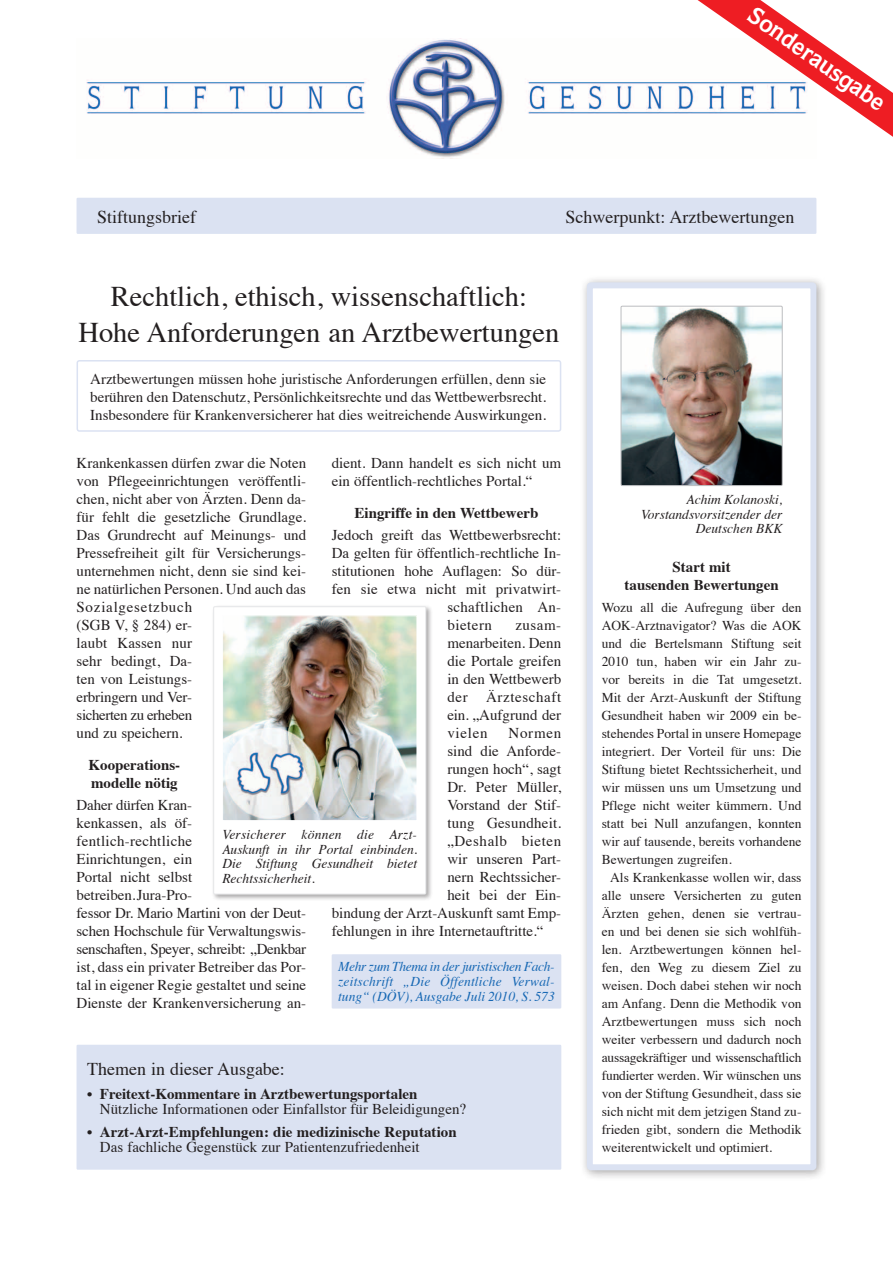
<style>
.page{position:relative;width:893px;height:1263px;background:#fff}
.page>*{position:absolute;margin:0;border:0;box-sizing:border-box;transform-origin:0 0}
.fliesstext{font:28.5px "Times";color:#231f20}
.t1{font:700 24px "Quorum";color:#fff}
.t2{font:18px "Times";color:#231f20}
._2B-Lauftext{font:15px/18px "Times";color:#231f20}
._2A-Lauftext-2-Spalt{font:15px/18px "Times";color:#231f20;text-align:justify}
._2C-Zwischentitel{font:700 15px/18px "Times";color:#231f20}
._2B-Lauftext-2{font:15px "Times";letter-spacing:.02em;color:#231f20}
._2B-Lauftext-3{font:15px "Times";letter-spacing:.04em;color:#231f20}
._2B-Lauftext-4{font:15px "Times";letter-spacing:.035em;color:#231f20}
._2D-Editorial-Laufte{font:13.5px/18px "Times";color:#231f20;text-align:justify}
._4A-Bild-Unterschrif{font:italic 13.5px/14.4px "Times";color:#231f20;text-align:justify}
._3D-Kasten-Blauer-Te{font:italic 13.5px/15px "Times";letter-spacing:.005em;color:#1768b4;text-align:justify}
.s1{font-weight:700}
.s2{font-weight:400}
</style>
<div class="page">
<img style="left:86px;top:39px;width:612px;height:120px">
<div style="left:77px;top:198px;width:739px;height:36px;background:#dbe2f2"></div>
<div style="left:579px;top:275px;width:248px;height:906px;background:#231f20;opacity:.4"></div>
<div style="left:590px;top:285px;width:223px;height:882px;background:#fff"></div>
<div style="left:587px;top:282px;width:229px;height:888px;border:6px solid #dbe2f2"></div>
<div style="left:211px;top:604px;width:222px;height:297px;background:#231f20;opacity:.4"></div>
<div style="left:214px;top:607px;width:212px;height:287px;background:#fff"></div>
<div style="left:213px;top:606px;width:213px;height:288px;border:1px solid #e6e7e9"></div>
<div style="left:77px;top:360px;width:484px;height:72px;border:2px solid #dbe2f2;border-radius:2px"></div>
<img style="left:224px;top:618px;width:191px;height:201px">
<div style="left:222px;top:616px;width:195px;height:205px;border:1px solid #fff"></div>
<div style="left:332px;top:954px;width:229px;height:54px;background:#dbe2f2"></div>
<img style="left:623px;top:308px;width:157px;height:176px">
<div style="left:621px;top:306px;width:161px;height:180px;border:1px solid #bcbdc0"></div>
<div style="left:77px;top:1045px;width:484px;height:125px;background:#dbe2f2"></div>
<svg style="left:698px;top:0;width:195px;height:137px"></svg>
<p class="t1" style="left:759px;top:1px;width:163px;rotate:35deg">Sonderausgabe</p>
<p class="t2" style="left:97px;top:200px;width:100px">Stiftungsbrief</p>
<p class="t2" style="left:566px;top:200px;width:230px">Schwerpunkt: Arztbewertungen</p>
<p class="fliesstext" style="left:111px;top:270px;width:418px">Rechtlich, ethisch, wissenschaftlich:</p>
<p class="fliesstext" style="left:78px;top:306px;width:482px">Hohe Anforderungen an Arztbewertungen</p>
<p class="_2A-Lauftext-2-Spalt" style="left:90px;top:368px;width:458px">Arztbewertungen müssen hohe juristische Anforderungen erfüllen, denn sie berühren den Datenschutz, Persönlichkeitsrechte und das Wettbewerbsrecht.<br>Insbesondere für Krankenversicherer hat dies weitreichende Auswirkungen.</p>
<p class="_2B-Lauftext" style="left:77px;top:453px;width:231px">Krankenkassen dürfen zwar die Noten von Pflegeeinrichtungen veröffentli&shy;chen, nicht aber von Ärzten. Denn da&shy;für fehlt die gesetzliche Grundlage.<br>Das Grundrecht auf Meinungs- und<br>Pressefreiheit gilt für Versicherungs&shy;unternehmen nicht, denn sie sind kei&shy;ne natürlichen Personen. Und auch das<br>Sozialgesetzbuch<br>(SGB V, § 284) er-<br>laubt Kassen nur<br>sehr bedingt, Da-<br>ten von Leistungs-<br>erbringern und Ver-<br>sicherten zu erheben<br>und zu speichern.</p>
<p class="_2C-Zwischentitel" style="left:89px;top:754px;width:93px">Kooperations&shy;modelle nötig</p>
<p class="_2B-Lauftext" style="left:77px;top:795px;width:231px">Daher dürfen Kran-<br>kenkassen, als öf&shy;fentlich-rechtliche<br>Einrichtungen, ein<br>Portal nicht selbst<br>betreiben. Jura-Pro-<br>fessor Dr. Mario Martini von der Deut&shy;schen Hochschule für Verwaltungswis&shy;senschaften, Speyer, schreibt: „Denkbar ist, dass ein privater Betreiber das Por&shy;tal in eigener Regie gestaltet und seine<br>Dienste der Krankenversicherung an-</p>
<p class="_2B-Lauftext" style="left:332px;top:453px;width:231px">dient. Dann handelt es sich nicht um ein öffentlich-rechtliches Portal.“</p>
<p class="_2C-Zwischentitel" style="left:355px;top:502px;width:185px">Eingriffe in den Wettbewerb</p>
<p class="_2B-Lauftext" style="left:332px;top:525px;width:231px">Jedoch greift das Wettbewerbsrecht:</p>
<p class="_2B-Lauftext" style="left:332px;top:543px;width:231px">Da gelten für öffentlich-rechtliche In-</p>
<p class="_2B-Lauftext" style="left:332px;top:561px;width:231px">stitutionen hohe Auflagen: So dür-</p>
<p class="_2B-Lauftext" style="left:332px;top:579px;width:231px">fen sie etwa nicht mit privatwirt-</p>
<p class="_2B-Lauftext-2" style="left:447px;top:593px;width:115px">schaftlichen An-</p>
<p class="_2B-Lauftext-4" style="left:447px;top:611px;width:46px">bietern</p>
<p class="_2B-Lauftext" style="left:447px;top:615px;width:115px;text-align:justify;text-indent:68px">zusam&shy;menarbeiten. Denn die Portale greifen in den Wettbewerb der Ärzteschaft ein. „Aufgrund der vielen</p>
<p class="_2B-Lauftext" style="left:508px;top:723px;width:54px">Normen</p>
<p class="_2B-Lauftext" style="left:447px;top:741px;width:115px">sind die Anforde-</p>
<p class="_2B-Lauftext" style="left:447px;top:759px;width:115px">rungen hoch“, sagt</p>
<p class="_2B-Lauftext" style="left:447px;top:777px;width:115px">Dr. Peter Müller,</p>
<p class="_2B-Lauftext" style="left:447px;top:795px;width:115px">Vorstand der Stif-</p>
<p class="_2B-Lauftext" style="left:447px;top:813px;width:115px">tung Gesundheit.</p>
<p class="_2B-Lauftext-3" style="left:447px;top:827px;width:115px">„Deshalb bieten</p>
<p class="_2B-Lauftext" style="left:447px;top:849px;width:115px">wir unseren Part-</p>
<p class="_2B-Lauftext" style="left:447px;top:867px;width:115px">nern Rechtssicher-</p>
<p class="_2B-Lauftext" style="left:447px;top:885px;width:115px">heit bei der Ein-</p>
<p class="_2B-Lauftext" style="left:332px;top:903px;width:231px">bindung der Arzt-Auskunft samt Emp-</p>
<p class="_2B-Lauftext" style="left:332px;top:921px;width:213px">fehlungen in ihre Internetauftritte.“</p>
<p class="_4A-Bild-Unterschrif" style="left:222px;top:827px;width:196px">Versicherer können die Arzt-Auskunft in ihr Portal einbinden.<br>Die Stiftung Gesundheit bietet Rechtssicherheit.</p>
<p class="_3D-Kasten-Blauer-Te" style="left:338px;top:959px;width:218px">Mehr zum Thema in der juristischen Fach&shy;zeitschrift „Die Öffentliche Verwal&shy;tung“ (DÖV), Ausgabe Juli 2010, S. 573</p>
<p class="t2" style="left:87px;top:1052px;width:199px">Themen in dieser Ausgabe:</p>
<p class="_2B-Lauftext" style="left:100px;top:1085px;width:368px;line-height:15px;text-indent:-13px"><span class="s1">• Freitext-Kommentare in Arztbewertungsportalen<br></span>Nützliche Informationen oder Einfallstor für Beleidigungen?</p>
<p class="_2C-Zwischentitel" style="left:100px;top:1123px;width:358px;line-height:15px;text-indent:-13px">• Arzt-Arzt-Empfehlungen: die medizinische Reputation<br><span class="s2">Das fachliche Gegenstück zur Patientenzufriedenheit</span></p>
<p class="_4A-Bild-Unterschrif" style="left:686px;top:492px;width:97px">Achim Kolanoski,</p>
<p class="_4A-Bild-Unterschrif" style="left:641px;top:506px;width:143px">Vorstandsvorsitzender der</p>
<p class="_4A-Bild-Unterschrif" style="left:696px;top:520px;width:88px">Deutschen BKK</p>
<p class="_2C-Zwischentitel" style="left:625px;top:556px;width:156px;text-align:center">Start mit<br>tausenden Bewertungen</p>
<p class="_2D-Editorial-Laufte" style="left:602px;top:597px;width:201px">Wozu all die Aufregung über den AOK-Arztnavigator? Was die AOK und die Bertelsmann Stiftung seit 2010 tun, haben wir ein Jahr zu&shy;vor bereits in die Tat umgesetzt.<br>Mit der Arzt-Auskunft der Stiftung Gesundheit haben wir 2009 ein be&shy;stehendes Portal in unsere Homepage integriert. Der Vorteil für uns: Die Stiftung bietet Rechtssicherheit, und wir müssen uns um Umsetzung und Pflege nicht weiter kümmern. Und statt bei Null anzufangen, konnten wir auf tausende, bereits vorhandene Bewertungen zugreifen.</p>
<p class="_2D-Editorial-Laufte" style="left:602px;top:867px;width:201px;text-indent:9px">Als Krankenkasse wollen wir, dass alle unsere Versicherten zu guten Ärzten gehen, denen sie vertrau&shy;en und bei denen sie sich wohlfüh&shy;len. Arztbewertungen können hel&shy;fen, den Weg zu diesem Ziel zu weisen. Doch dabei stehen wir noch am Anfang. Denn die Methodik von Arztbewertungen muss sich noch weiter verbessern und dadurch noch aussagekräftiger und wissenschaftlich fundierter werden. Wir wünschen uns von der Stiftung Gesundheit, dass sie sich nicht mit dem jetzigen Stand zu&shy;frieden gibt, sondern die Methodik weiterentwickelt und optimiert.</p>
</div>
